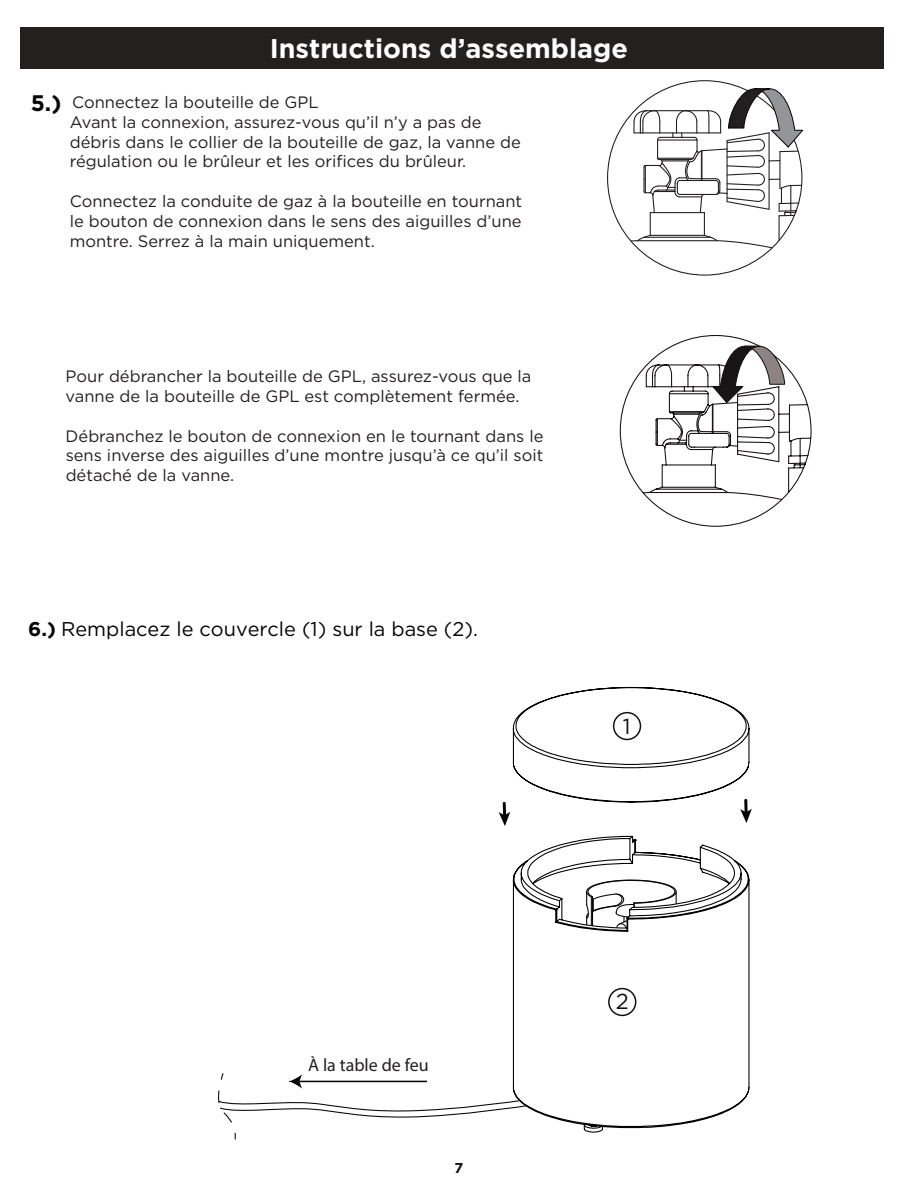
<style>
.page{position:relative;width:918px;height:1188px;background:#fff}
.page>*{position:absolute;margin:0;border:0;box-sizing:border-box;transform-origin:0 0}
.t1{font:700 27px "Gotham";color:#fff}
.t2{font:700 22.5px "Gotham";color:#050505}
.t3{font:21.75px "Gotham";color:#151011}
.t4{font:19.95px "Gotham";color:#050505}
.t5{font:18px "Myriad Pro";color:#231f20}
.t6{font:16.5px/19.8px "Gotham";color:#231f20}
.t7{font:700 14.25px "Gotham";color:#151011}
.s1{font-weight:700}
</style>
<div class="page">
<div style="left:21px;top:27px;width:863px;height:42px;background:#232020"></div>
<svg style="left:619px;top:335px;width:193px;height:192px"></svg>
<svg style="left:630px;top:88px;width:173px;height:161px"></svg>
<svg style="left:499px;top:803px;width:11px;height:23px"></svg>
<svg style="left:512px;top:686px;width:238px;height:447px"></svg>
<svg style="left:585px;top:879px;width:92px;height:50px"></svg>
<svg style="left:218px;top:1073px;width:310px;height:67px"></svg>
<h1 class="t1" style="left:270px;top:31px;width:360px">Instructions d’assemblage</h1>
<h2 class="t2" style="left:31px;top:88px;width:32px">5.)</h2>
<p class="t6" style="left:70px;top:92px;width:453px">Connectez la bouteille de GPL<br>Avant la connexion, assurez-vous qu’il n’y a pas de débris dans le collier de la bouteille de gaz, la vanne de régulation ou le brûleur et les orifices du brûleur.</p>
<p class="t6" style="left:70px;top:191px;width:454px;text-align:justify">Connectez la conduite de gaz à la bouteille en tournant le bouton de connexion dans le sens des aiguilles d’une montre. Serrez à la main uniquement.</p>
<p class="t6" style="left:66px;top:366px;width:467px">Pour débrancher la bouteille de GPL, assurez-vous que la vanne de la bouteille de GPL est complètement fermée.</p>
<p class="t6" style="left:66px;top:426px;width:479px;text-align:justify">Débranchez le bouton de connexion en le tournant dans le sens inverse des aiguilles d’une montre jusqu’à ce qu’il soit détaché de la vanne.</p>
<p class="t4" style="left:28px;top:616px;width:451px"><span class="s1">6.)</span> Remplacez le couvercle (1) sur la base (2).</p>
<p class="t5" style="left:308px;top:1054px;width:122px">À la table de feu</p>
<p class="t7" style="left:455px;top:1158px;width:10px">7</p>
<h3 class="t3" style="left:623px;top:712px;width:9px">1</h3>
<h3 class="t3" style="left:616px;top:987px;width:14px">2</h3>
</div>
